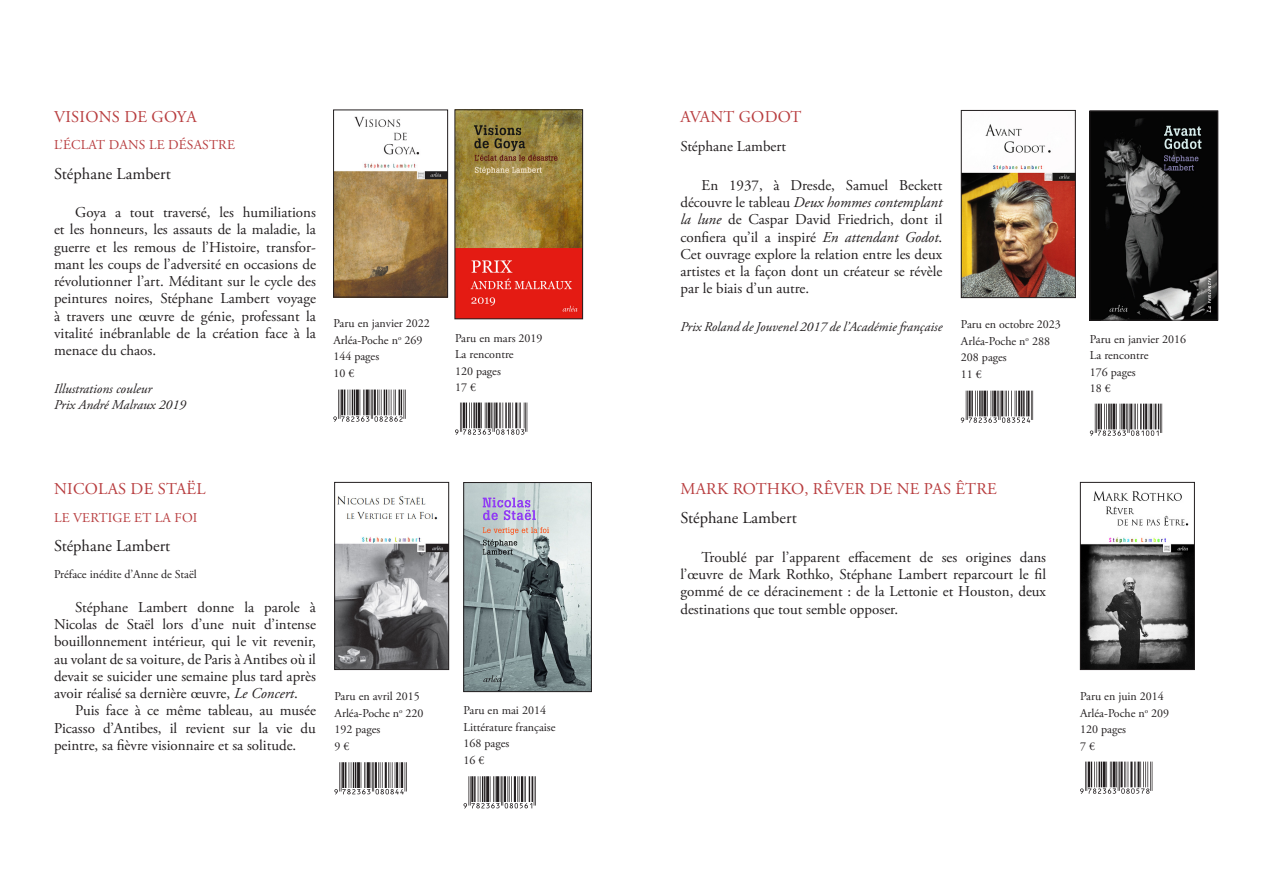
<style>
.page{position:relative;width:1263px;height:893px;background:#fff}
.page>*{position:absolute;margin:0;border:0;box-sizing:border-box;transform-origin:0 0}
.Titre{font:16.5px "Adobe Garamond Pro";letter-spacing:.015em;color:#b83d3f}
.Auteur{font:16.5px "Adobe Garamond Pro";color:#231f20}
.Texte{font:15px/17.2px "Adobe Garamond Pro";color:#231f20;text-align:justify}
.Auteur-2{font:15px "Adobe Garamond Pro";color:#231f20}
._1er_ligne_Mentions_Prix{font:italic 13.5px "Adobe Garamond Pro";color:#231f20}
.Sous-titre{font:13.5px "Adobe Garamond Pro";letter-spacing:.015em;color:#b83d3f}
.Reste_Mentions_Prix{font:italic 13.5px "Adobe Garamond Pro";color:#231f20}
.Indications_livres{font:12px "Adobe Garamond Pro";color:#231f20}
.s1{font-style:italic}
</style>
<div class="page">
<img style="left:465px;top:484px;width:125px;height:206px">
<div style="left:463px;top:482px;width:129px;height:210px;border:1px solid #231f20"></div>
<img style="left:336px;top:496px;width:111px;height:172px">
<div style="left:334px;top:482px;width:115px;height:188px;border:1px solid #231f20"></div>
<svg style="left:334px;top:762px;width:73px;height:32px"></svg>
<svg style="left:463px;top:776px;width:73px;height:32px"></svg>
<img style="left:1091px;top:113px;width:125px;height:205px">
<div style="left:1089px;top:111px;width:129px;height:209px;border:1px solid #231f20"></div>
<svg style="left:1090px;top:404px;width:72px;height:32px"></svg>
<img style="left:963px;top:124px;width:110px;height:172px">
<div style="left:961px;top:110px;width:114px;height:188px;border:1px solid #231f20"></div>
<svg style="left:961px;top:391px;width:72px;height:32px"></svg>
<img style="left:335px;top:116px;width:111px;height:179px">
<div style="left:333px;top:110px;width:115px;height:187px;border:1px solid #231f20"></div>
<img style="left:457px;top:112px;width:124px;height:205px">
<div style="left:455px;top:110px;width:128px;height:209px;border:1px solid #231f20"></div>
<svg style="left:333px;top:390px;width:73px;height:32px"></svg>
<svg style="left:455px;top:403px;width:72px;height:32px"></svg>
<img style="left:1082px;top:491px;width:111px;height:177px">
<div style="left:1080px;top:482px;width:115px;height:188px;border:1px solid #231f20"></div>
<svg style="left:1080px;top:762px;width:72px;height:32px"></svg>
<p class="Titre" style="left:54px;top:106px;width:144px">VISIONS DE GOYA</p>
<p class="Sous-titre" style="left:54px;top:137px;width:182px">L’ÉCLAT DANS LE DÉSASTRE</p>
<p class="Auteur" style="left:54px;top:163px;width:118px">Stéphane Lambert</p>
<p class="Texte" style="left:54px;top:204px;width:263px;text-indent:21px">Goya a tout traversé, les humiliations et les honneurs, les assauts de la maladie, la guerre et les remous de l’Histoire, transfor&shy;mant les coups de l’adversité en occasions de révolutionner l’art. Méditant sur le cycle des peintures noires, Stéphane Lambert voyage à travers une œuvre de génie, professant la vitalité inébranlable de la création face à la menace du chaos.</p>
<p class="_1er_ligne_Mentions_Prix" style="left:54px;top:380px;width:100px">Illustrations couleur</p>
<p class="Reste_Mentions_Prix" style="left:54px;top:396px;width:133px">Prix André Malraux 2019</p>
<p class="Indications_livres" style="left:333px;top:316px;width:98px">Paru en janvier 2022</p>
<p class="Indications_livres" style="left:333px;top:333px;width:91px">Arléa-Poche n<sup>o</sup> 269</p>
<p class="Indications_livres" style="left:333px;top:349px;width:47px">144 pages</p>
<p class="Indications_livres" style="left:333px;top:366px;width:22px">10 €</p>
<p class="Indications_livres" style="left:455px;top:330px;width:89px">Paru en mars 2019</p>
<p class="Indications_livres" style="left:455px;top:347px;width:60px">La rencontre</p>
<p class="Indications_livres" style="left:455px;top:363px;width:47px">120 pages</p>
<p class="Indications_livres" style="left:455px;top:380px;width:22px">17 €</p>
<p class="Titre" style="left:54px;top:479px;width:153px">NICOLAS DE STAËL</p>
<p class="Sous-titre" style="left:54px;top:509px;width:145px">LE VERTIGE ET LA FOI</p>
<p class="Auteur" style="left:54px;top:536px;width:118px">Stéphane Lambert</p>
<p class="Indications_livres" style="left:54px;top:567px;width:144px">Préface inédite d’Anne de Staël</p>
<p class="Texte" style="left:54px;top:599px;width:263px;text-indent:21px">Stéphane Lambert donne la parole à Nicolas de Staël lors d’une nuit d’intense bouillonnement intérieur, qui le vit revenir, au volant de sa voiture, de Paris à Antibes où il devait se suicider une semaine plus tard après avoir réalisé sa dernière œuvre, <span class="s1">Le Concert</span>.</p>
<p class="Texte" style="left:54px;top:703px;width:263px;text-indent:21px">Puis face à ce même tableau, au musée Picasso d’Antibes, il revient sur la vie du peintre, sa fièvre visionnaire et sa solitude.</p>
<p class="Indications_livres" style="left:463px;top:703px;width:84px">Paru en mai 2014</p>
<p class="Indications_livres" style="left:335px;top:689px;width:87px">Paru en avril 2015</p>
<p class="Indications_livres" style="left:335px;top:706px;width:91px">Arléa-Poche n<sup>o</sup> 220</p>
<p class="Indications_livres" style="left:335px;top:722px;width:47px">192 pages</p>
<p class="Indications_livres" style="left:335px;top:739px;width:16px">9 €</p>
<p class="Indications_livres" style="left:463px;top:720px;width:94px">Littérature française</p>
<p class="Indications_livres" style="left:463px;top:736px;width:47px">168 pages</p>
<p class="Indications_livres" style="left:463px;top:753px;width:22px">16 €</p>
<p class="Titre" style="left:680px;top:107px;width:122px">AVANT GODOT</p>
<p class="Auteur-2" style="left:680px;top:138px;width:107px">Stéphane Lambert</p>
<p class="Texte" style="left:680px;top:177px;width:263px;text-indent:21px">En 1937, à Dresde, Samuel Beckett découvre le tableau <span class="s1">Deux hommes contemplant la lune</span> de Caspar David Friedrich, dont il confiera qu’il a inspiré <span class="s1">En attendant Godot</span>.<br>Cet ouvrage explore la relation entre les deux artistes et la façon dont un créateur se révèle par le biais d’un autre.</p>
<p class="_1er_ligne_Mentions_Prix" style="left:680px;top:319px;width:263px">Prix Roland de Jouvenel 2017 de l’Académie française</p>
<p class="Indications_livres" style="left:961px;top:317px;width:101px">Paru en octobre 2023</p>
<p class="Indications_livres" style="left:961px;top:334px;width:91px">Arléa-Poche n<sup>o</sup> 288</p>
<p class="Indications_livres" style="left:961px;top:350px;width:47px">208 pages</p>
<p class="Indications_livres" style="left:961px;top:367px;width:22px">11 €</p>
<p class="Indications_livres" style="left:1090px;top:332px;width:98px">Paru en janvier 2016</p>
<p class="Indications_livres" style="left:1090px;top:348px;width:60px">La rencontre</p>
<p class="Indications_livres" style="left:1090px;top:365px;width:47px">176 pages</p>
<p class="Indications_livres" style="left:1090px;top:381px;width:22px">18 €</p>
<p class="Titre" style="left:680px;top:479px;width:318px">MARK ROTHKO, RÊVER DE NE PAS ÊTRE</p>
<p class="Auteur" style="left:680px;top:508px;width:118px">Stéphane Lambert</p>
<p class="Texte" style="left:680px;top:549px;width:367px;text-indent:21px">Troublé par l’apparent effacement de ses origines dans l’œuvre de Mark Rothko, Stéphane Lambert reparcourt le fil gommé de ce déracinement : de la Lettonie et Houston, deux destinations que tout semble opposer.</p>
<p class="Indications_livres" style="left:1080px;top:689px;width:85px">Paru en juin 2014</p>
<p class="Indications_livres" style="left:1080px;top:706px;width:91px">Arléa-Poche n<sup>o</sup> 209</p>
<p class="Indications_livres" style="left:1080px;top:722px;width:47px">120 pages</p>
<p class="Indications_livres" style="left:1080px;top:739px;width:16px">7 €</p>
</div>
